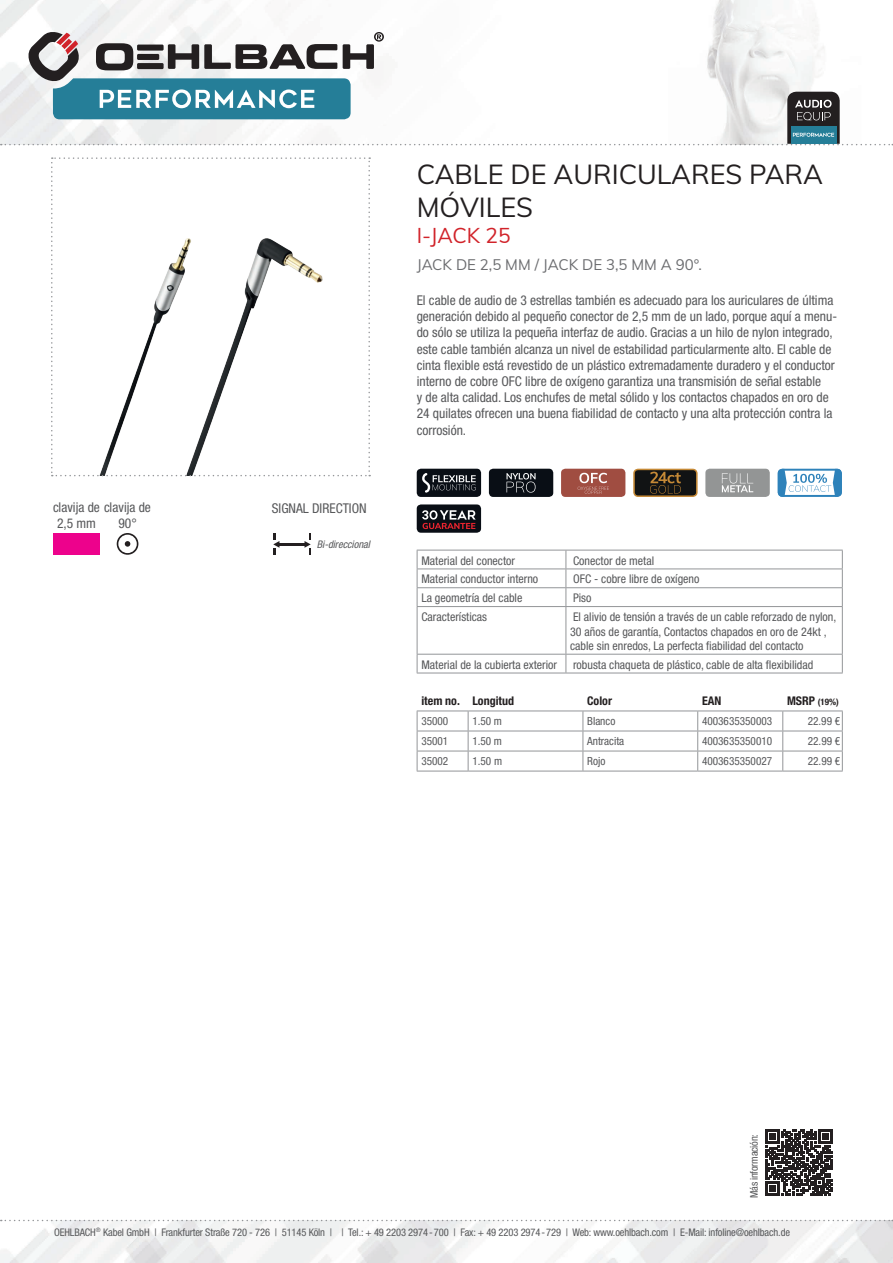
<style>
.page{position:relative;width:893px;height:1263px;background:#fff}
.page>*{position:absolute;margin:0;border:0;box-sizing:border-box;transform-origin:0 0}
.t1{font:27px/32.4px "Muli";color:#231f20}
.t2{font:21px "Muli";color:#d1232a}
.t3{font:15px "Muli";color:#6c6d70}
.t4{font:condensed 13.5px/16.2px "Helvetica Neue LTW1 G";color:#57585a}
.t5{font:condensed 12px/14.4px "Helvetica Neue LTW1 G";color:#57585a}
.t6{font:700 condensed 12px "Helvetica Neue LTW1 G";color:#231f20}
.t7{font:condensed 11.25px "Helvetica Neue LTW1 G";color:#57585a}
.t8{font:condensed 10.5px "Helvetica Neue LTW1 G";letter-spacing:-.01em;color:#57585a}
.t9{font:italic condensed 10.5px "Helvetica Neue LTW1 G";color:#57585a}
.t10{font:700 condensed 9px "Helvetica Neue LTW1 G";color:#231f20}
.s1{font-size:12px}
</style>
<div class="page">
<img style="left:0;top:1220px;width:893px;height:43px">
<img style="left:0;top:0;width:818px;height:145px">
<svg style="left:1px;top:1220px;width:892px;height:1px"></svg>
<svg style="left:51px;top:157px;width:319px;height:319px"></svg>
<div style="left:417px;top:469px;width:64px;height:28px;background:#090e15;border-radius:4px"></div>
<svg style="left:422px;top:473px;width:54px;height:20px"></svg>
<div style="left:417px;top:504px;width:64px;height:29px;background:#090e15;border-radius:4px"></div>
<svg style="left:422px;top:510px;width:54px;height:19px"></svg>
<div style="left:489px;top:469px;width:64px;height:28px;background:#090e15;border-radius:4px"></div>
<svg style="left:506px;top:473px;width:30px;height:20px"></svg>
<div style="left:561px;top:469px;width:64px;height:28px;background:#a04d41;border-radius:4px"></div>
<svg style="left:578px;top:473px;width:31px;height:21px"></svg>
<svg style="left:633px;top:469px;width:65px;height:28px;background:#403320"></svg>
<div style="left:705px;top:469px;width:65px;height:28px;background:#939595;border-radius:4px"></div>
<svg style="left:722px;top:473px;width:31px;height:19px"></svg>
<svg style="left:778px;top:469px;width:64px;height:28px"></svg>
<img style="left:53px;top:533px;width:47px;height:21px">
<svg style="left:117px;top:533px;width:21px;height:22px"></svg>
<hr style="left:279px;top:543px;width:26px;height:3px;background:#231f20">
<svg style="left:273px;top:533px;width:6px;height:21px"></svg>
<svg style="left:304px;top:533px;width:7px;height:21px"></svg>
<svg style="left:766px;top:1129px;width:66px;height:67px"></svg>
<svg style="left:1px;top:31px;width:892px;height:114px"></svg>
<svg style="left:417px;top:710px;width:426px;height:61px"></svg>
<hr style="left:417px;top:771px;width:51px;height:1px;background:#939598">
<hr style="left:468px;top:771px;width:115px;height:1px;background:#939598">
<hr style="left:583px;top:771px;width:115px;height:1px;background:#939598">
<hr style="left:698px;top:771px;width:85px;height:1px;background:#939598">
<hr style="left:783px;top:771px;width:60px;height:1px;background:#939598">
<hr style="left:417px;top:711px;width:51px;height:1px;background:#939598">
<hr style="left:468px;top:711px;width:115px;height:1px;background:#939598">
<hr style="left:583px;top:711px;width:115px;height:1px;background:#939598">
<hr style="left:698px;top:711px;width:85px;height:1px;background:#939598">
<hr style="left:783px;top:711px;width:60px;height:1px;background:#939598">
<svg style="left:417px;top:550px;width:426px;height:56px"></svg>
<hr style="left:417px;top:606px;width:149px;height:1px;background:#939598">
<hr style="left:417px;top:607px;width:1px;height:47px;background:#939598">
<hr style="left:566px;top:606px;width:277px;height:1px;background:#939598">
<hr style="left:566px;top:607px;width:1px;height:47px;background:#939598">
<hr style="left:842px;top:607px;width:1px;height:47px;background:#939598">
<hr style="left:417px;top:654px;width:149px;height:1px;background:#939598">
<svg style="left:417px;top:654px;width:1px;height:19px"></svg>
<hr style="left:566px;top:654px;width:277px;height:1px;background:#939598">
<svg style="left:566px;top:654px;width:1px;height:19px"></svg>
<svg style="left:842px;top:654px;width:1px;height:19px"></svg>
<hr style="left:417px;top:673px;width:149px;height:1px;background:#939598">
<hr style="left:566px;top:673px;width:277px;height:1px;background:#939598">
<p class="t4" style="left:53px;top:499px;width:99px">clavija de clavija de</p>
<p class="t4" style="left:272px;top:500px;width:96px">SIGNAL DIRECTION</p>
<p class="t4" style="left:118px;top:515px;width:20px">90°</p>
<p class="t4" style="left:57px;top:515px;width:40px">2,5 mm</p>
<p class="t9" style="left:317px;top:538px;width:57px">Bi-direccional</p>
<h1 class="t1" style="left:417px;top:157px;width:408px">CABLE DE AURICULARES PARA<br>MÓVILES</h1>
<h2 class="t2" style="left:417px;top:221px;width:96px">I-JACK 25</h2>
<p class="t3" style="left:417px;top:254px;width:287px">JACK DE 2,5 MM / JACK DE 3,5 MM A 90°.</p>
<p class="t4" style="left:417px;top:292px;width:422px">El cable de audio de 3 estrellas también es adecuado para los auriculares de última generación debido al pequeño conector de 2,5 mm de un lado, porque aquí a menu&shy;do sólo se utiliza la pequeña interfaz de audio. Gracias a un hilo de nylon integrado, este cable también alcanza un nivel de estabilidad particularmente alto. El cable de cinta flexible está revestido de un plástico extremadamente duradero y el conductor interno de cobre OFC libre de oxígeno garantiza una transmisión de señal estable<br>y de alta calidad. Los enchufes de metal sólido y los contactos chapados en oro de 24 quilates ofrecen una buena fiabilidad de contacto y una alta protección contra la corrosión.</p>
<p class="t5" style="left:421px;top:553px;width:95px">Material del conector</p>
<p class="t5" style="left:573px;top:553px;width:83px">Conector de metal</p>
<p class="t5" style="left:421px;top:572px;width:118px">Material conductor interno</p>
<p class="t5" style="left:573px;top:572px;width:128px">OFC - cobre libre de oxígeno</p>
<p class="t5" style="left:421px;top:591px;width:103px">La geometría del cable</p>
<p class="t5" style="left:573px;top:591px;width:20px">Piso</p>
<p class="t5" style="left:421px;top:610px;width:67px">Características</p>
<p class="t5" style="left:570px;top:610px;width:268px">El alivio de tensión a través de un cable reforzado de nylon,<br>30 años de garantía, Contactos chapados en oro de 24kt , cable sin enredos, La perfecta fiabilidad del contacto</p>
<p class="t5" style="left:421px;top:657px;width:137px">Material de la cubierta exterior</p>
<p class="t5" style="left:573px;top:657px;width:242px">robusta chaqueta de plástico, cable de alta flexibilidad</p>
<p class="t6" style="left:421px;top:693px;width:94px">item no. Longitud</p>
<p class="t6" style="left:587px;top:693px;width:26px">Color</p>
<p class="t6" style="left:702px;top:693px;width:21px">EAN</p>
<p class="t10" style="left:787px;top:696px;width:53px"><span class="s1">MSRP</span> (19%)</p>
<p class="t7" style="left:421px;top:714px;width:28px">35000</p>
<p class="t7" style="left:472px;top:714px;width:31px">1.50 m</p>
<p class="t7" style="left:587px;top:714px;width:30px">Blanco</p>
<p class="t7" style="left:702px;top:714px;width:72px">4003635350003</p>
<p class="t7" style="left:808px;top:714px;width:34px">22.99 €</p>
<p class="t7" style="left:421px;top:734px;width:28px">35001</p>
<p class="t7" style="left:472px;top:734px;width:31px">1.50 m</p>
<p class="t7" style="left:587px;top:734px;width:39px">Antracita</p>
<p class="t7" style="left:702px;top:734px;width:72px">4003635350010</p>
<p class="t7" style="left:808px;top:734px;width:34px">22.99 €</p>
<p class="t7" style="left:421px;top:754px;width:28px">35002</p>
<p class="t7" style="left:472px;top:754px;width:31px">1.50 m</p>
<p class="t7" style="left:587px;top:754px;width:20px">Rojo</p>
<p class="t7" style="left:702px;top:754px;width:72px">4003635350027</p>
<p class="t7" style="left:808px;top:754px;width:34px">22.99 €</p>
<p class="t8" style="left:748px;top:1198px;width:66px;rotate:-90deg">Más información:</p>
<p class="t8" style="left:54px;top:1226px;width:737px">OEHLBACH<sup>®</sup> Kabel GmbH | Frankfurter Straße 720 - 726 | 51145 Köln | | Tel.: + 49 2203 2974-700 | Fax: + 49 2203 2974-729 | Web: www.oehlbach.com | E-Mail: infoline@oehlbach.de</p>
</div>
